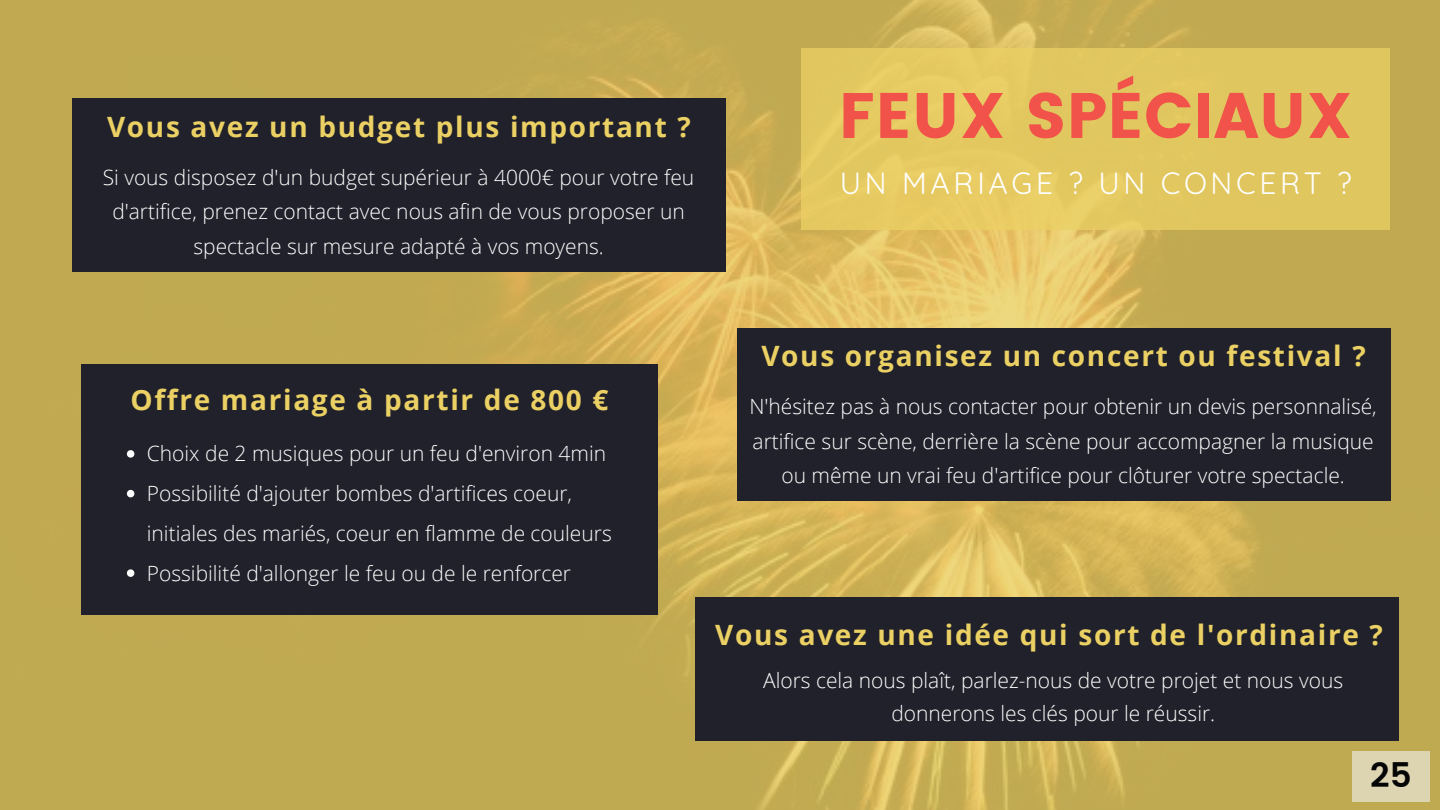
<style>
.page{position:relative;width:1440px;height:810px;background:#fff}
.page>*{position:absolute;margin:0;border:0;box-sizing:border-box;transform-origin:0 0}
.t1{font:64px "Poppins";color:#f15249}
.t2{font:600 34px "Poppins";color:#040505}
.t3{font:30px "Quicksand";letter-spacing:.12em;color:#fff}
.t4{font:700 28px "Open Sans";letter-spacing:.06em;color:#ebd064}
.t5{font:300 21px/34.5px "Open Sans";color:#fff;text-align:center}
</style>
<div class="page">
<img style="left:0;top:0;width:1440px;height:810px">
<div style="left:0;top:271px;width:33px;height:539px;background:#c0a951"></div>
<div style="left:802px;top:49px;width:588px;height:181px;background:#e1c75f"></div>
<div style="left:81px;top:364px;width:577px;height:250px;background:#20212a"></div>
<svg style="left:127px;top:450px;width:7px;height:8px"></svg>
<svg style="left:127px;top:490px;width:7px;height:7px"></svg>
<svg style="left:127px;top:569px;width:7px;height:8px"></svg>
<div style="left:737px;top:328px;width:653px;height:172px;background:#20212a"></div>
<div style="left:695px;top:597px;width:704px;height:144px;background:#20212a"></div>
<div style="left:72px;top:98px;width:654px;height:174px;background:#20212a"></div>
<div style="left:1352px;top:751px;width:78px;height:50px;background:#ddd4b1"></div>
<h3 class="t4" style="left:107px;top:107px;width:585px">Vous avez un budget plus important ?</h3>
<p class="t5" style="left:103px;top:159px;width:593px">Si vous disposez d'un budget supérieur à 4000€ pour votre feu d'artifice, prenez contact avec nous afin de vous proposer un spectacle sur mesure adapté à vos moyens.</p>
<h1 class="t1" style="left:839px;top:78px;width:516px">FEUX SPÉCIAUX</h1>
<h3 class="t3" style="left:840px;top:164px;width:514px">UN MARIAGE ? UN CONCERT ?</h3>
<h3 class="t4" style="left:130px;top:380px;width:479px">Offre mariage à partir de 800 €</h3>
<p class="t5" style="left:147px;top:433px;width:466px;line-height:39.8px;text-align:left">Choix de 2 musiques pour un feu d'environ 4min Possibilité d'ajouter bombes d'artifices coeur, initiales des mariés, coeur en flamme de couleurs Possibilité d'allonger le feu ou de le renforcer</p>
<h3 class="t4" style="left:761px;top:337px;width:606px">Vous organisez un concert ou festival ?</h3>
<p class="t5" style="left:749px;top:389px;width:629px">N'hésitez pas à nous contacter pour obtenir un devis personnalisé, artifice sur scène, derrière la scène pour accompagner la musique ou même un vrai feu d'artifice pour clôturer votre spectacle.</p>
<h3 class="t4" style="left:715px;top:615px;width:669px">Vous avez une idée qui sort de l'ordinaire ?</h3>
<p class="t5" style="left:763px;top:663px;width:582px;line-height:33px">Alors cela nous plaît, parlez-nous de votre projet et nous vous donnerons les clés pour le réussir.</p>
<h2 class="t2" style="left:1370px;top:755px;width:43px">25</h2>
</div>
